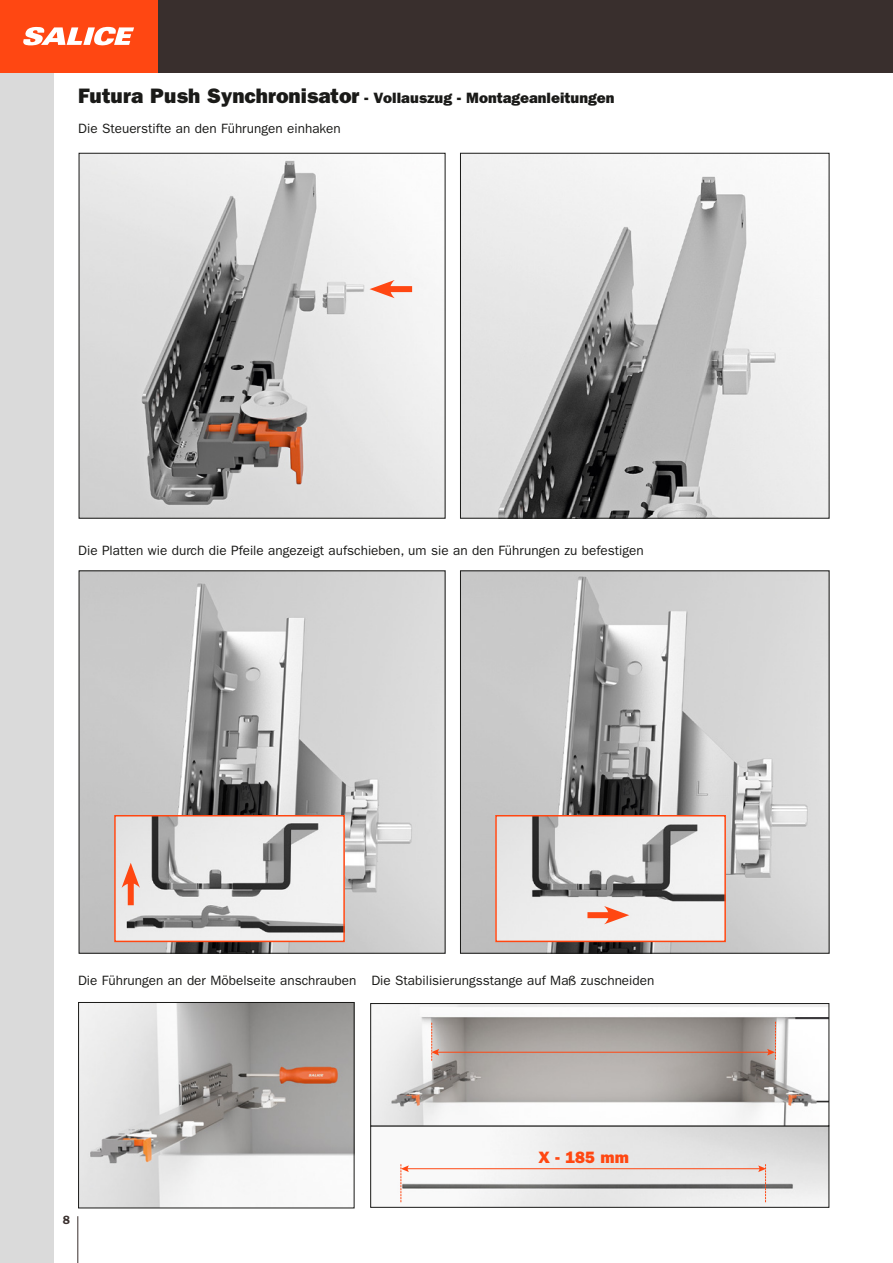
<style>
.page{position:relative;width:893px;height:1263px;background:#fff}
.page>*{position:absolute;margin:0;border:0;box-sizing:border-box;transform-origin:0 0}
.t1{font:16.5px "ITC Franklin Gothic Std Hvy";color:#ff4712}
.t2{font:15px "ITC Franklin Gothic Std Hvy";color:#1a1a18}
.t3{font:13.5px "ITC Franklin Gothic Std";color:#1a1a18}
.t4{font:600 12px "ITC Franklin Gothic Std";color:#392f2d}
.s1{font-size:21px}
</style>
<div class="page">
<div style="left:0;top:0;width:54px;height:1263px;background:#dadada"></div>
<div style="left:0;top:0;width:893px;height:72px;background:#392f2d"></div>
<div style="left:0;top:0;width:157px;height:72px;background:#ff4712"></div>
<svg style="left:23px;top:27px;width:111px;height:18px"></svg>
<img style="left:372px;top:1005px;width:455px;height:201px">
<div style="left:370px;top:1125px;width:459px;height:83px;border:1px solid #1a1a18"></div>
<div style="left:370px;top:1003px;width:459px;height:123px;border:1px solid #1a1a18"></div>
<img style="left:81px;top:155px;width:362px;height:362px">
<div style="left:79px;top:153px;width:366px;height:366px;border:1px solid #1a1a18"></div>
<img style="left:462px;top:155px;width:365px;height:362px">
<div style="left:460px;top:153px;width:369px;height:366px;border:1px solid #1a1a18"></div>
<img style="left:81px;top:572px;width:362px;height:380px">
<div style="left:79px;top:570px;width:366px;height:384px;border:1px solid #1a1a18"></div>
<img style="left:462px;top:572px;width:365px;height:380px">
<div style="left:460px;top:570px;width:369px;height:384px;border:1px solid #1a1a18"></div>
<img style="left:117px;top:818px;width:225px;height:121px">
<div style="left:114px;top:815px;width:231px;height:127px;border:2px solid #ff4712"></div>
<img style="left:498px;top:818px;width:225px;height:121px">
<div style="left:495px;top:815px;width:231px;height:127px;border:2px solid #ff4712"></div>
<img style="left:80px;top:1004px;width:272px;height:202px">
<div style="left:78px;top:1002px;width:276px;height:206px;border:1px solid #1a1a18"></div>
<div style="left:128px;top:877px;width:6px;height:28px;background:#ff4712"></div>
<svg style="left:122px;top:863px;width:18px;height:25px"></svg>
<hr style="left:437px;top:1052px;width:334px;height:1px;background:#ff4712">
<hr style="left:406px;top:1168px;width:355px;height:1px;background:#ff4712">
<svg style="left:431px;top:1023px;width:8px;height:37px"></svg>
<svg style="left:400px;top:1164px;width:9px;height:38px"></svg>
<svg style="left:767px;top:1022px;width:9px;height:37px"></svg>
<svg style="left:758px;top:1164px;width:8px;height:38px"></svg>
<div style="left:384px;top:286px;width:28px;height:6px;background:#ff4712"></div>
<svg style="left:370px;top:280px;width:25px;height:18px"></svg>
<div style="left:587px;top:912px;width:27px;height:6px;background:#ff4712"></div>
<svg style="left:604px;top:906px;width:25px;height:18px"></svg>
<hr style="left:78px;top:1216px;width:1px;height:47px;background:#392f2d">
<p class="t2" style="left:78px;top:89px;width:538px"><span class="s1">Futura Push Synchronisator</span> - Vollauszug - Montageanleitungen</p>
<p class="t3" style="left:78px;top:121px;width:264px">Die Steuerstifte an den Führungen einhaken</p>
<p class="t3" style="left:78px;top:542px;width:567px">Die Platten wie durch die Pfeile angezeigt aufschieben, um sie an den Führungen zu befestigen</p>
<p class="t3" style="left:78px;top:973px;width:578px">Die Führungen an der Möbelseite anschrauben Die Stabilisierungsstange auf Maß zuschneiden</p>
<p class="t4" style="left:63px;top:1213px;width:9px">8</p>
<p class="t1" style="left:539px;top:1148px;width:92px">X - 185 mm</p>
</div>
